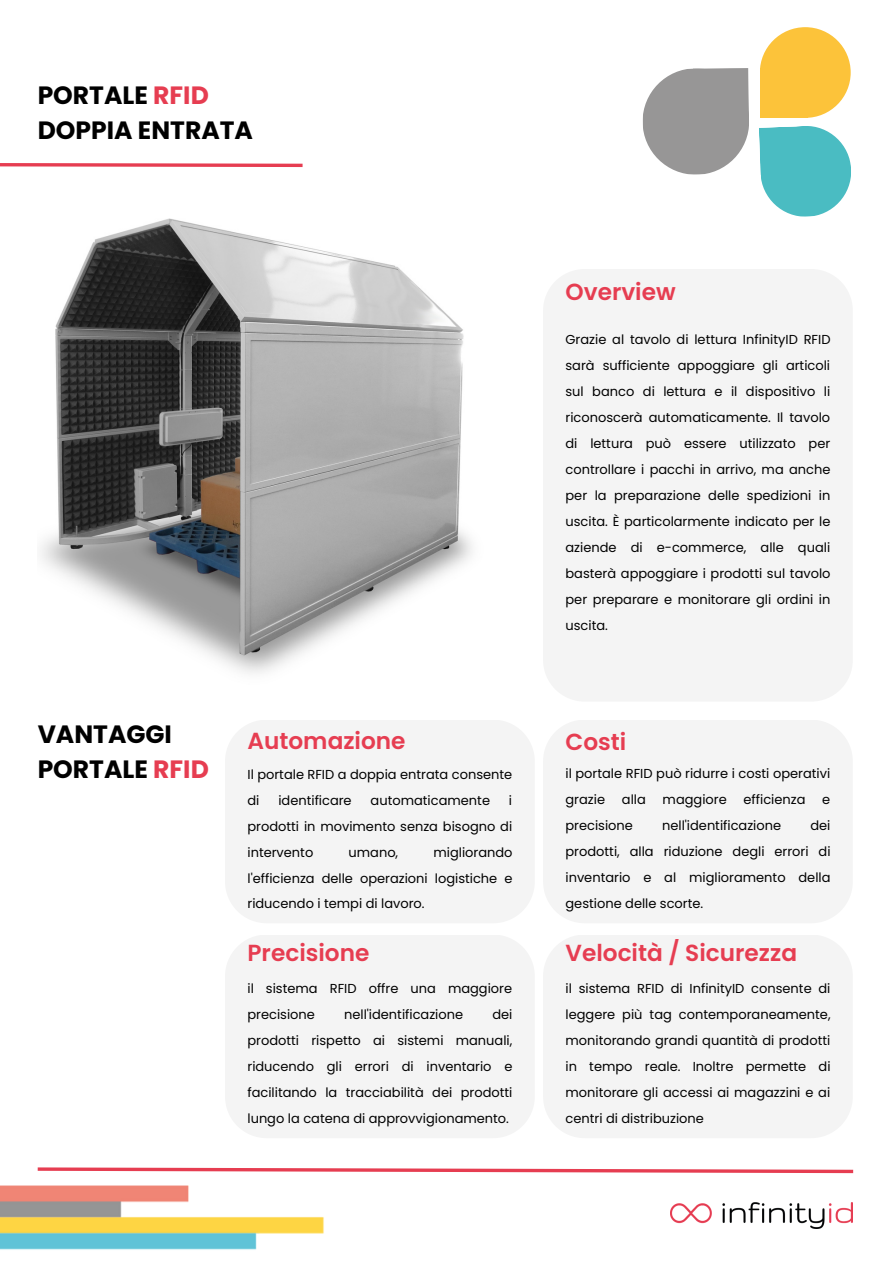
<style>
.page{position:relative;width:893px;height:1264px;background:#fff}
.page>*{position:absolute;margin:0;border:0;box-sizing:border-box;transform-origin:0 0}
.t1{font:700 25.05px "Poppins";color:#000}
.t2{font:600 23.25px "Poppins";color:#e63d51}
.t3{font:13.05px/26px "Poppins";color:#000;text-align:justify}
.s1{color:#e63d51}
</style>
<div class="page">
<svg style="left:0;top:163px;width:303px;height:4px"></svg>
<svg style="left:37px;top:1167px;width:817px;height:7px"></svg>
<div style="left:543px;top:269px;width:309px;height:432px;background:#f4f4f4"></div>
<img style="left:670px;top:1202px;width:182px;height:26px">
<img style="left:0;top:1185px;width:324px;height:65px">
<div style="left:759px;top:27px;width:91px;height:91px;background:#fcc33a;border-radius:50%"></div>
<div style="left:760px;top:69px;width:47px;height:49px;background:#fcc33a"></div>
<svg style="left:759px;top:126px;width:92px;height:91px"></svg>
<svg style="left:642px;top:68px;width:107px;height:107px"></svg>
<img style="left:40px;top:218px;width:432px;height:455px">
<div style="left:225px;top:720px;width:309px;height:203px;background:#f4f4f4"></div>
<div style="left:543px;top:720px;width:309px;height:203px;background:#f4f4f4"></div>
<div style="left:543px;top:935px;width:309px;height:203px;background:#f4f4f4"></div>
<div style="left:225px;top:935px;width:309px;height:203px;background:#f4f4f4"></div>
<p class="t1" style="left:38px;top:78px;width:173px">PORTALE <span class="s1">RFID</span></p>
<p class="t1" style="left:38px;top:112px;width:217px">DOPPIA ENTRATA</p>
<p class="t2" style="left:565px;top:275px;width:112px">Overview</p>
<p class="t3" style="left:565px;top:327px;width:266px">Grazie al tavolo di lettura InfinityID RFID sarà sufficiente appoggiare gli articoli sul banco di lettura e il dispositivo li riconoscerà automaticamente. Il tavolo di lettura può essere utilizzato per controllare i pacchi in arrivo, ma anche per la preparazione delle spedizioni in uscita. È particolarmente indicato per le aziende di e-commerce, alle quali basterà appoggiare i prodotti sul tavolo per preparare e monitorare gli ordini in uscita.</p>
<p class="t1" style="left:38px;top:716px;width:136px">VANTAGGI</p>
<p class="t1" style="left:38px;top:751px;width:173px">PORTALE <span class="s1">RFID</span></p>
<p class="t3" style="left:247px;top:761px;width:266px">Il portale RFID a doppia entrata consente di</p>
<p class="t2" style="left:247px;top:725px;width:160px">Automazione</p>
<p class="t2" style="left:565px;top:725px;width:62px">Costi</p>
<p class="t3" style="left:565px;top:760px;width:266px">il portale RFID può ridurre i costi operativi grazie</p>
<p class="t3" style="left:622px;top:786px;width:25px">alla</p>
<p class="t3" style="left:662px;top:786px;width:66px">maggiore</p>
<p class="t3" style="left:743px;top:786px;width:63px">efficienza</p>
<p class="t3" style="left:822px;top:786px;width:10px">e</p>
<p class="t3" style="left:565px;top:812px;width:69px">precisione</p>
<p class="t3" style="left:662px;top:812px;width:120px">nell'identificazione</p>
<p class="t3" style="left:278px;top:787px;width:75px">identificare</p>
<p class="t3" style="left:370px;top:787px;width:121px">automaticamente</p>
<p class="t3" style="left:247px;top:787px;width:266px;text-indent:261px">i prodotti in movimento senza bisogno di intervento</p>
<p class="t3" style="left:565px;top:812px;width:266px;text-indent:245px">dei prodotti, alla riduzione degli errori di inventario e al miglioramento della gestione delle scorte.</p>
<p class="t3" style="left:247px;top:839px;width:266px;text-indent:186px">migliorando l'efficienza delle operazioni logistiche e riducendo i tempi di lavoro.</p>
<p class="t3" style="left:348px;top:839px;width:51px">umano,</p>
<p class="t2" style="left:247px;top:936px;width:123px">Precisione</p>
<p class="t2" style="left:565px;top:936px;width:233px">Velocità / Sicurezza</p>
<p class="t3" style="left:247px;top:975px;width:266px">il sistema RFID offre una maggiore precisione</p>
<p class="t3" style="left:344px;top:1001px;width:120px">nell'identificazione</p>
<p class="t3" style="left:247px;top:1001px;width:266px;text-indent:245px">dei prodotti rispetto ai sistemi manuali, riducendo gli errori di inventario e facilitando la tracciabilità dei prodotti lungo la catena di approvvigionamento.</p>
<p class="t3" style="left:565px;top:975px;width:266px">il sistema RFID di InfinityID consente di leggere più tag contemporaneamente, monitorando grandi quantità di prodotti in tempo reale. Inoltre permette di monitorare gli accessi ai magazzini e ai centri di distribuzione</p>
</div>
